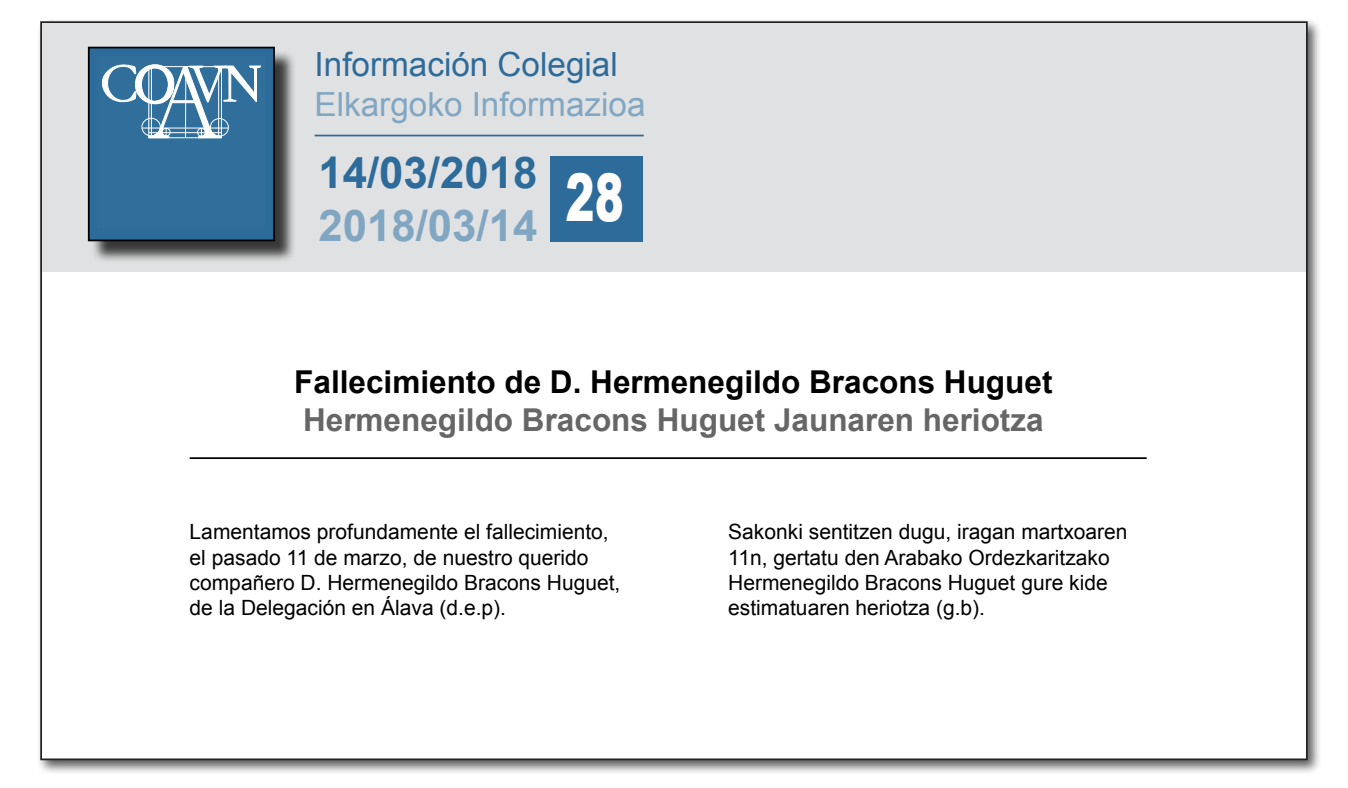
<style>
.page{position:relative;width:1348px;height:788px;background:#fff}
.page>*{position:absolute;margin:0;border:0;box-sizing:border-box;transform-origin:0 0}
.t1{font:900 65.62px "Arial";color:#fffdfd;scale:.67 1}
.t2{font:700 43.75px "Arial";color:#2d6b9a}
.t3{font:700 43.75px "Arial";color:#81a6c2}
.t4{font:33.25px "Arial";color:#81a6c2}
.t5{font:33.25px "Arial";color:#2d6b9a}
.t6{font:700 31.5px "Arial";color:#000}
.t7{font:700 31.5px "Arial";color:#666}
.t8{font:21px/25.2px "Arial";color:#000}
</style>
<div class="page">
<div style="left:36px;top:17px;width:1286px;height:758px;background:#000;opacity:.75"></div>
<div style="left:41px;top:22px;width:1265px;height:737px;background:#fff"></div>
<div style="left:42px;top:23px;width:1263px;height:248px;background:#e0e1e2"></div>
<div style="left:90px;top:49px;width:206px;height:214px;background:#000;opacity:.75"></div>
<div style="left:89px;top:48px;width:185px;height:192px;background:#2d6b9a"></div>
<div style="left:98px;top:56px;width:167px;height:172px;background:#306f9b"></div>
<svg style="left:102px;top:64px;width:159px;height:74px"></svg>
<hr style="left:149px;top:137px;width:72px;height:1px;background:#fff">
<hr style="left:142px;top:128px;width:86px;height:1px;background:#fff">
<hr style="left:218px;top:67px;width:1px;height:71px;background:#fff">
<hr style="left:151px;top:67px;width:1px;height:71px;background:#fff">
<div style="left:88px;top:47px;width:187px;height:194px;border:2px solid #000"></div>
<hr style="left:315px;top:135px;width:329px;height:1px;background:#2d6b9a">
<hr style="left:190px;top:457px;width:956px;height:2px;background:#000">
<div style="left:550px;top:156px;width:92px;height:86px;background:#2d6b9a"></div>
<h3 class="t5" style="left:315px;top:43px;width:305px">Información Colegial</h3>
<h3 class="t4" style="left:315px;top:83px;width:332px">Elkargoko Informazioa</h3>
<h2 class="t2" style="left:318px;top:144px;width:220px">14/03/2018</h2>
<h2 class="t3" style="left:318px;top:196px;width:220px">2018/03/14</h2>
<h1 class="t1" style="left:565px;top:149px;width:89px">28</h1>
<h3 class="t6" style="left:294px;top:361px;width:759px">Fallecimiento de D. Hermenegildo Bracons Huguet</h3>
<h3 class="t7" style="left:303px;top:399px;width:742px">Hermenegildo Bracons Huguet Jaunaren heriotza</h3>
<p class="t8" style="left:190px;top:519px;width:432px">Lamentamos profundamente el fallecimiento, el pasado 11 de marzo, de nuestro querido compañero D. Hermenegildo Bracons Huguet, de la Delegación en Álava (d.e.p).</p>
<p class="t8" style="left:728px;top:519px;width:401px">Sakonki sentitzen dugu, iragan martxoaren 11n, gertatu den Arabako Ordezkaritzako Hermenegildo Bracons Huguet gure kide estimatuaren heriotza (g.b).</p>
</div>
